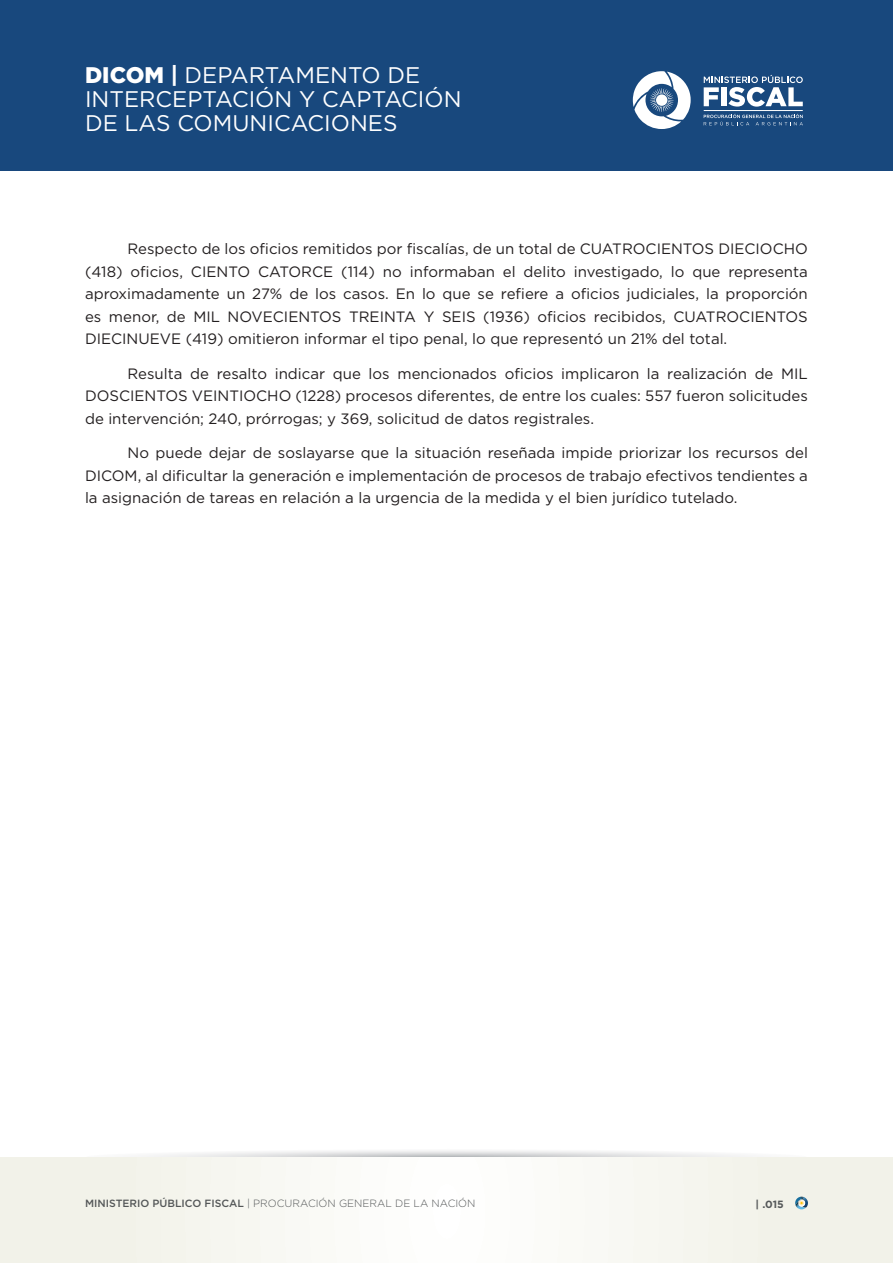
<style>
.page{position:relative;width:893px;height:1263px;background:#fff}
.page>*{position:absolute;margin:0;border:0;box-sizing:border-box;transform-origin:0 0}
.t1{font:22.65px/24.2px "Gotham";color:#fff}
.t2{font:15px/22.5px "Gotham";color:#231f20;text-align:justify}
.t3{font:300 10.5px "Gotham";color:#545758}
.t4{font:700 10.5px "Gotham";color:#555859}
.s1{font-weight:900}
.s2{font-weight:700}
.s3{font-weight:500}
</style>
<div class="page">
<div style="left:0;top:0;width:893px;height:170px;background:#18487d"></div>
<svg style="left:633px;top:71px;width:58px;height:58px"></svg>
<div style="left:656px;top:94px;width:11px;height:12px;background:#fff;border-radius:50%"></div>
<hr style="left:704px;top:110px;width:99px;height:1px;background:#fff">
<svg style="left:704px;top:114px;width:99px;height:11px"></svg>
<svg style="left:704px;top:75px;width:99px;height:32px"></svg>
<svg style="left:87px;top:1151px;width:719px;height:7px"></svg>
<div style="left:0;top:1158px;width:893px;height:105px;background:linear-gradient(to right,#f7f7f1,#f7f7f1)"></div>
<svg style="left:795px;top:1197px;width:13px;height:12px"></svg>
<h1 class="t1" style="left:85px;top:62px;width:378px"><span class="s1">DICOM</span> <span class="s2">|</span> DEPARTAMENTO DE<br>INTERCEPTACIÓN Y CAPTACIÓN<br>DE LAS COMUNICACIONES</h1>
<p class="t2" style="left:85px;top:237px;width:724px;text-indent:43px">Respecto de los oficios remitidos por fiscalías, de un total de CUATROCIENTOS DIECIOCHO (418) oficios, CIENTO CATORCE (114) no informaban el delito investigado, lo que representa aproximadamente un 27% de los casos. En lo que se refiere a oficios judiciales, la proporción es menor, de MIL NOVECIENTOS TREINTA Y SEIS (1936) oficios recibidos, CUATROCIENTOS DIECINUEVE (419) omitieron informar el tipo penal, lo que representó un 21% del total.</p>
<p class="t2" style="left:85px;top:362px;width:724px;text-indent:43px">Resulta de resalto indicar que los mencionados oficios implicaron la realización de MIL DOSCIENTOS VEINTIOCHO (1228) procesos diferentes, de entre los cuales: 557 fueron solicitudes de intervención; 240, prórrogas; y 369, solicitud de datos registrales.</p>
<p class="t2" style="left:85px;top:441px;width:724px;text-indent:43px">No puede dejar de soslayarse que la situación reseñada impide priorizar los recursos del DICOM, al dificultar la generación e implementación de procesos de trabajo efectivos tendientes a la asignación de tareas en relación a la urgencia de la medida y el bien jurídico tutelado.</p>
<p class="t3" style="left:85px;top:1197px;width:392px"><span class="s3">MINISTERIO PÚBLICO FISCAL</span> | PROCURACIÓN GENERAL DE LA NACIÓN</p>
<p class="t4" style="left:756px;top:1197px;width:30px">| .015</p>
</div>
